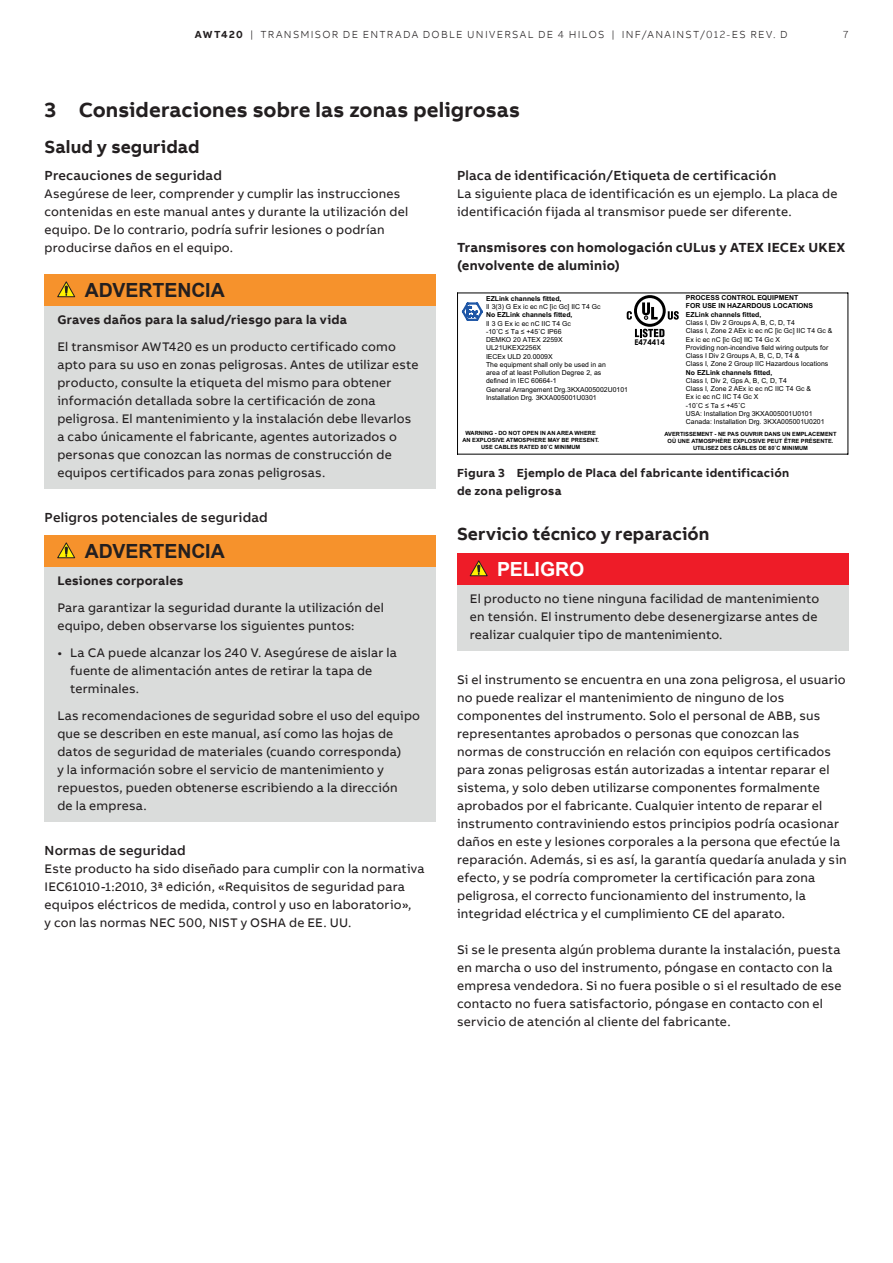
<style>
.page{position:relative;width:893px;height:1263px;background:#fff}
.page>*{position:absolute;margin:0;border:0;box-sizing:border-box;transform-origin:0 0}
.t1{font:700 21px "AB Bvoice";letter-spacing:.005em;color:#231f20}
.t2{font:700 19.5px "Arial";letter-spacing:-.005em;color:#231f20}
.t3{font:700 19.5px "Arial";letter-spacing:-.005em;color:#fff}
.t4{font:700 18px "AB Bvoice";letter-spacing:.005em;color:#231f20}
.t5{font:500 13.5px "AB Bvoice";letter-spacing:.015em;color:#231f20}
.t6{font:700 13.5px/18px "AB Bvoice";letter-spacing:.015em;color:#231f20}
.t7{font:12.75px/18px "AB Bvoice";letter-spacing:.015em;color:#231f20}
.t8{font:700 12.75px "AB Bvoice";letter-spacing:.02em;color:#231f20}
.t9{font:700 12px/18px "AB Bvoice";letter-spacing:.02em;color:#231f20}
.t10{font:300 10.5px "AB Bvoice";letter-spacing:.12em;color:#231f20}
.t11{font:700 7.8px "Century Gothic";color:#000001}
.t12{font:6.9px/8.2px "Arial";color:#000001}
.t13{font:700 6.9px/8.2px "Arial";color:#000001}
.t14{font:700 5.7px/6.9px "Arial";color:#000001;text-align:center}
.s1{font-weight:700}
</style>
<div class="page">
<div style="left:45px;top:274px;width:391px;height:31px;background:#f6922c"></div>
<div style="left:45px;top:306px;width:391px;height:30px;background:#dadcdb"></div>
<div style="left:45px;top:333px;width:391px;height:156px;background:#dadcdb"></div>
<div style="left:45px;top:535px;width:391px;height:31px;background:#f6922c"></div>
<div style="left:45px;top:567px;width:391px;height:30px;background:#dadcdb"></div>
<div style="left:45px;top:594px;width:391px;height:48px;background:#dadcdb"></div>
<div style="left:45px;top:639px;width:391px;height:70px;background:#dadcdb"></div>
<div style="left:45px;top:702px;width:391px;height:120px;background:#dadcdb"></div>
<svg style="left:57px;top:282px;width:18px;height:15px"></svg>
<svg style="left:57px;top:543px;width:18px;height:15px"></svg>
<div style="left:457px;top:553px;width:391px;height:31px;background:#ee1c28"></div>
<div style="left:457px;top:585px;width:391px;height:66px;background:#dadcdb"></div>
<svg style="left:470px;top:561px;width:17px;height:15px"></svg>
<svg style="left:461px;top:302px;width:22px;height:19px"></svg>
<hr style="left:457px;top:293px;width:391px;height:1px;background:#000001">
<hr style="left:847px;top:293px;width:1px;height:161px;background:#000001">
<hr style="left:457px;top:454px;width:391px;height:1px;background:#000001">
<hr style="left:457px;top:293px;width:1px;height:161px;background:#000001">
<svg style="left:635px;top:329px;width:29px;height:8px"></svg>
<svg style="left:668px;top:311px;width:11px;height:9px"></svg>
<svg style="left:634px;top:295px;width:32px;height:32px"></svg>
<svg style="left:637px;top:298px;width:26px;height:26px"></svg>
<svg style="left:642px;top:302px;width:16px;height:17px"></svg>
<svg style="left:627px;top:311px;width:5px;height:9px"></svg>
<p class="t10" style="left:195px;top:29px;width:594px"><span class="s1">AWT420</span> | TRANSMISOR DE ENTRADA DOBLE UNIVERSAL DE 4 HILOS | INF/ANAINST/012-ES REV. D</p>
<p class="t10" style="left:843px;top:28px;width:7px">7</p>
<h1 class="t1" style="left:45px;top:97px;width:477px">3 Consideraciones sobre las zonas peligrosas</h1>
<h3 class="t4" style="left:45px;top:135px;width:156px">Salud y seguridad</h3>
<p class="t5" style="left:45px;top:167px;width:179px">Precauciones de seguridad</p>
<p class="t7" style="left:45px;top:185px;width:365px">Asegúrese de leer, comprender y cumplir las instrucciones contenidas en este manual antes y durante la utilización del equipo. De lo contrario, podría sufrir lesiones o podrían producirse daños en el equipo.</p>
<h2 class="t2" style="left:85px;top:277px;width:142px">ADVERTENCIA</h2>
<p class="t8" style="left:57px;top:312px;width:291px">Graves daños para la salud/riesgo para la vida</p>
<p class="t7" style="left:57px;top:338px;width:363px">El transmisor AWT420 es un producto certificado como apto para su uso en zonas peligrosas. Antes de utilizar este producto, consulte la etiqueta del mismo para obtener información detallada sobre la certificación de zona peligrosa. El mantenimiento y la instalación debe llevarlos a cabo únicamente el fabricante, agentes autorizados o personas que conozcan las normas de construcción de equipos certificados para zonas peligrosas.</p>
<p class="t5" style="left:45px;top:509px;width:225px">Peligros potenciales de seguridad</p>
<h2 class="t2" style="left:85px;top:538px;width:142px">ADVERTENCIA</h2>
<p class="t8" style="left:57px;top:573px;width:128px">Lesiones corporales</p>
<p class="t7" style="left:57px;top:599px;width:328px">Para garantizar la seguridad durante la utilización del equipo, deben observarse los siguientes puntos:</p>
<p class="t7" style="left:70px;top:644px;width:328px;text-indent:-13px">• La CA puede alcanzar los 240 V. Asegúrese de aislar la fuente de alimentación antes de retirar la tapa de terminales.</p>
<p class="t7" style="left:57px;top:707px;width:364px">Las recomendaciones de seguridad sobre el uso del equipo que se describen en este manual, así como las hojas de datos de seguridad de materiales (cuando corresponda)<br>y la información sobre el servicio de mantenimiento y repuestos, pueden obtenerse escribiendo a la dirección<br>de la empresa.</p>
<p class="t5" style="left:45px;top:842px;width:143px">Normas de seguridad</p>
<p class="t7" style="left:45px;top:860px;width:381px">Este producto ha sido diseñado para cumplir con la normativa IEC61010-1:2010, 3ª edición, «Requisitos de seguridad para equipos eléctricos de medida, control y uso en laboratorio»,<br>y con las normas NEC 500, NIST y OSHA de EE. UU.</p>
<p class="t5" style="left:457px;top:167px;width:321px">Placa de identificación/Etiqueta de certificación</p>
<p class="t7" style="left:457px;top:185px;width:382px">La siguiente placa de identificación es un ejemplo. La placa de identificación fijada al transmisor puede ser diferente.</p>
<p class="t6" style="left:457px;top:238px;width:390px">Transmisores con homologación cULus y ATEX IECEx UKEX (envolvente de aluminio)</p>
<p class="t13" style="left:686px;top:294px;width:129px">PROCESS CONTROL EQUIPMENT<br>FOR USE IN HAZARDOUS LOCATIONS<br>EZLink channels fitted,</p>
<p class="t12" style="left:686px;top:318px;width:148px">Class I, Div 2 Groups A, B, C, D, T4<br>Class I, Zone 2 AEx ic ec nC [ic Gc] IIC T4 Gc &amp; Ex ic ec nC [ic Gc] IIC T4 Gc X<br>Providing non-incendive field wiring outputs for Class I Div 2 Groups A, B, C, D, T4 &amp;<br>Class I, Zone 2 Group IIC Hazardous locations</p>
<p class="t13" style="left:686px;top:368px;width:88px">No EZLink channels fitted,</p>
<p class="t12" style="left:686px;top:376px;width:140px">Class I, Div 2, Gps A, B, C, D, T4<br>Class I, Zone 2 AEx ic ec nC IIC T4 Gc &amp;<br>Ex ic ec nC IIC T4 Gc X<br>-10˚C ≤ Ta ≤ +45˚C<br>USA: Installation Drg 3KXA005001U0101<br>Canada: Installation Drg. 3KXA005001U0201</p>
<p class="t14" style="left:665px;top:431px;width:173px">AVERTISSEMENT - NE PAS OUVRIR DANS UN EMPLACEMENT<br>OÙ UNE ATMOSPHÈRE EXPLOSIVE PEUT ÊTRE PRÉSENTE.<br>UTILISEZ DES CÂBLES DE 80˚C MINIMUM</p>
<p class="t13" style="left:486px;top:294px;width:77px">EZLink channels fitted,</p>
<p class="t12" style="left:486px;top:302px;width:116px">II 3(3) G Ex ic ec nC [ic Gc] IIC T4 Gc</p>
<p class="t13" style="left:486px;top:311px;width:88px">No EZLink channels fitted,</p>
<p class="t12" style="left:486px;top:319px;width:143px">II 3 G Ex ic ec nC IIC T4 Gc<br>-10˚C ≤ Ta ≤ +45˚C IP66<br>DEMKO 20 ATEX 2259X<br>UL21UKEX2256X<br>IECEx ULD 20.0009X<br>The equipment shall only be used in an<br>area of at least Pollution Degree 2, as<br>defined in IEC 60664-1<br>General Arrangement Drg.3KXA005002U0101<br>Installation Drg. 3KXA005001U0301</p>
<p class="t14" style="left:462px;top:430px;width:138px">WARNING - DO NOT OPEN IN AN AREA WHERE<br>AN EXPLOSIVE ATMOSPHERE MAY BE PRESENT.<br>USE CABLES RATED 80˚C MINIMUM</p>
<p class="t11" style="left:634px;top:337px;width:32px">E474414</p>
<p class="t9" style="left:457px;top:464px;width:334px">Figura 3 Ejemplo de Placa del fabricante identificación de zona peligrosa</p>
<h3 class="t4" style="left:457px;top:522px;width:254px">Servicio técnico y reparación</h3>
<h2 class="t3" style="left:497px;top:556px;width:88px">PELIGRO</h2>
<p class="t7" style="left:470px;top:590px;width:351px">El producto no tiene ninguna facilidad de mantenimiento en tensión. El instrumento debe desenergizarse antes de realizar cualquier tipo de mantenimiento.</p>
<p class="t7" style="left:457px;top:671px;width:391px">Si el instrumento se encuentra en una zona peligrosa, el usuario no puede realizar el mantenimiento de ninguno de los componentes del instrumento. Solo el personal de ABB, sus representantes aprobados o personas que conozcan las normas de construcción en relación con equipos certificados para zonas peligrosas están autorizadas a intentar reparar el sistema, y solo deben utilizarse componentes formalmente aprobados por el fabricante. Cualquier intento de reparar el instrumento contraviniendo estos principios podría ocasionar daños en este y lesiones corporales a la persona que efectúe la reparación. Además, si es así, la garantía quedaría anulada y sin efecto, y se podría comprometer la certificación para zona peligrosa, el correcto funcionamiento del instrumento, la integridad eléctrica y el cumplimiento CE del aparato.</p>
<p class="t7" style="left:457px;top:941px;width:386px">Si se le presenta algún problema durante la instalación, puesta en marcha o uso del instrumento, póngase en contacto con la empresa vendedora. Si no fuera posible o si el resultado de ese contacto no fuera satisfactorio, póngase en contacto con el servicio de atención al cliente del fabricante.</p>
</div>
